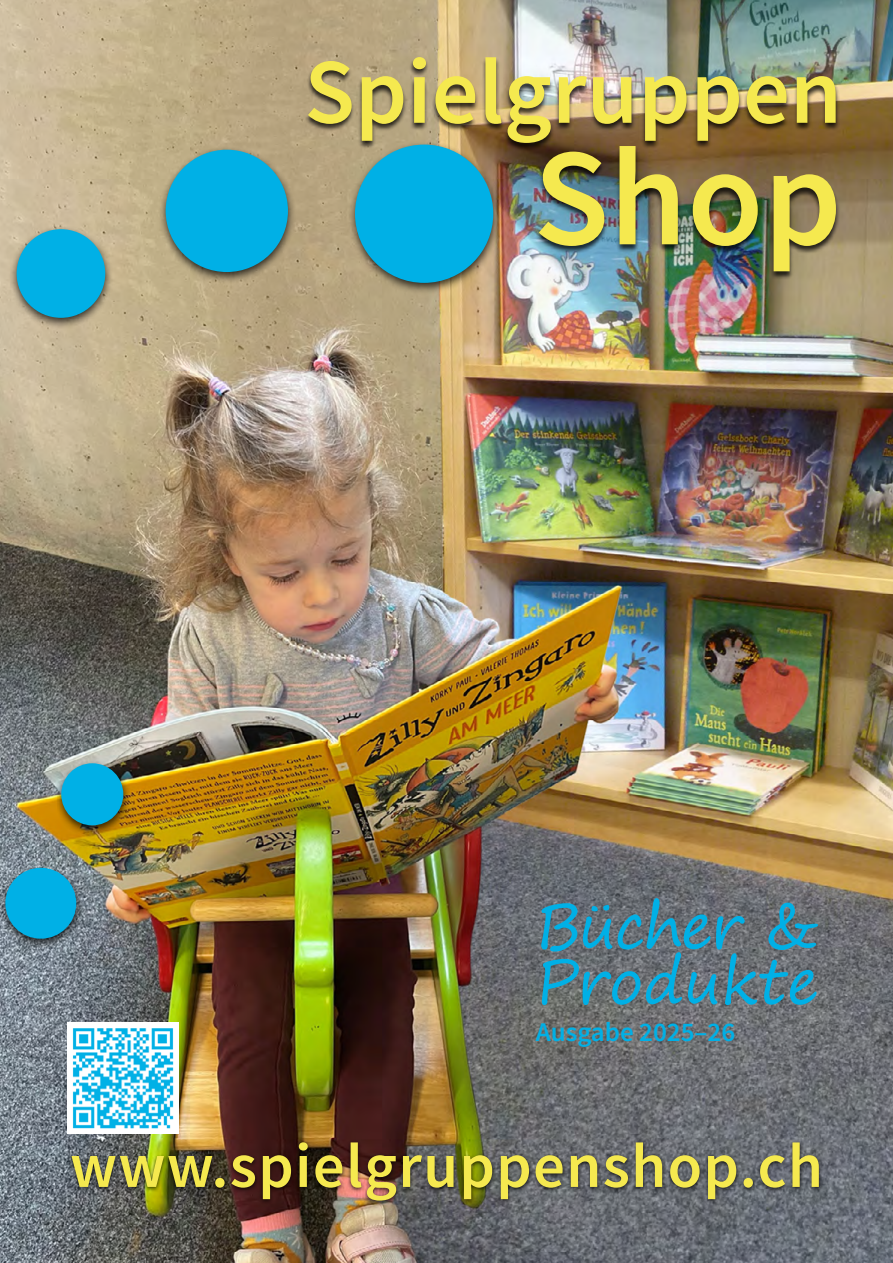
<style>
.page{position:relative;width:893px;height:1263px;background:#fff}
.page>*{position:absolute;margin:0;border:0;box-sizing:border-box;transform-origin:0 0}
.t1{font:600 139.2px "Source Sans Pro";color:#f5e94f}
.t2{font:600 92.85px "Source Sans Pro";color:#f5e94f}
.t3{font:600 63px "Source Sans Pro";letter-spacing:.02em;color:#f5e94f}
.t4{font:61.5px/55.5px "Segoe Print";letter-spacing:-.015em;color:#00b0e6}
.t5{font:600 27px "Source Sans Pro";color:#00b0e6}
</style>
<div class="page">
<img style="left:0;top:0;width:893px;height:1263px">
<div style="left:0;top:141px;width:501px;height:379px;background:#000;opacity:.75"></div>
<div style="left:17px;top:229px;width:88px;height:89px;background:#00b0e6;border-radius:50%"></div>
<div style="left:166px;top:150px;width:122px;height:122px;background:#00b0e6;border-radius:50%"></div>
<div style="left:304px;top:58px;width:536px;height:222px;background:#000;opacity:.75"></div>
<div style="left:67px;top:1140px;width:756px;height:67px;background:#000;opacity:.75"></div>
<div style="left:0;top:759px;width:131px;height:380px;background:#000;opacity:.75"></div>
<div style="left:61px;top:763px;width:62px;height:62px;background:#00b0e6;border-radius:50%"></div>
<div style="left:5px;top:868px;width:71px;height:71px;background:#00b0e6;border-radius:50%"></div>
<img style="left:68px;top:1023px;width:111px;height:110px">
<h2 class="t2" style="left:304px;top:31px;width:539px">Spielgruppen</h2>
<h1 class="t1" style="left:533px;top:107px;width:310px">Shop</h1>
<p class="t4" style="left:536px;top:897px;width:286px">Bücher &amp;<br>Produkte</p>
<p class="t5" style="left:536px;top:1014px;width:201px">Ausgabe 2025–26</p>
<p class="t3" style="left:70px;top:1124px;width:754px">www.spielgruppenshop.ch</p>
</div>
